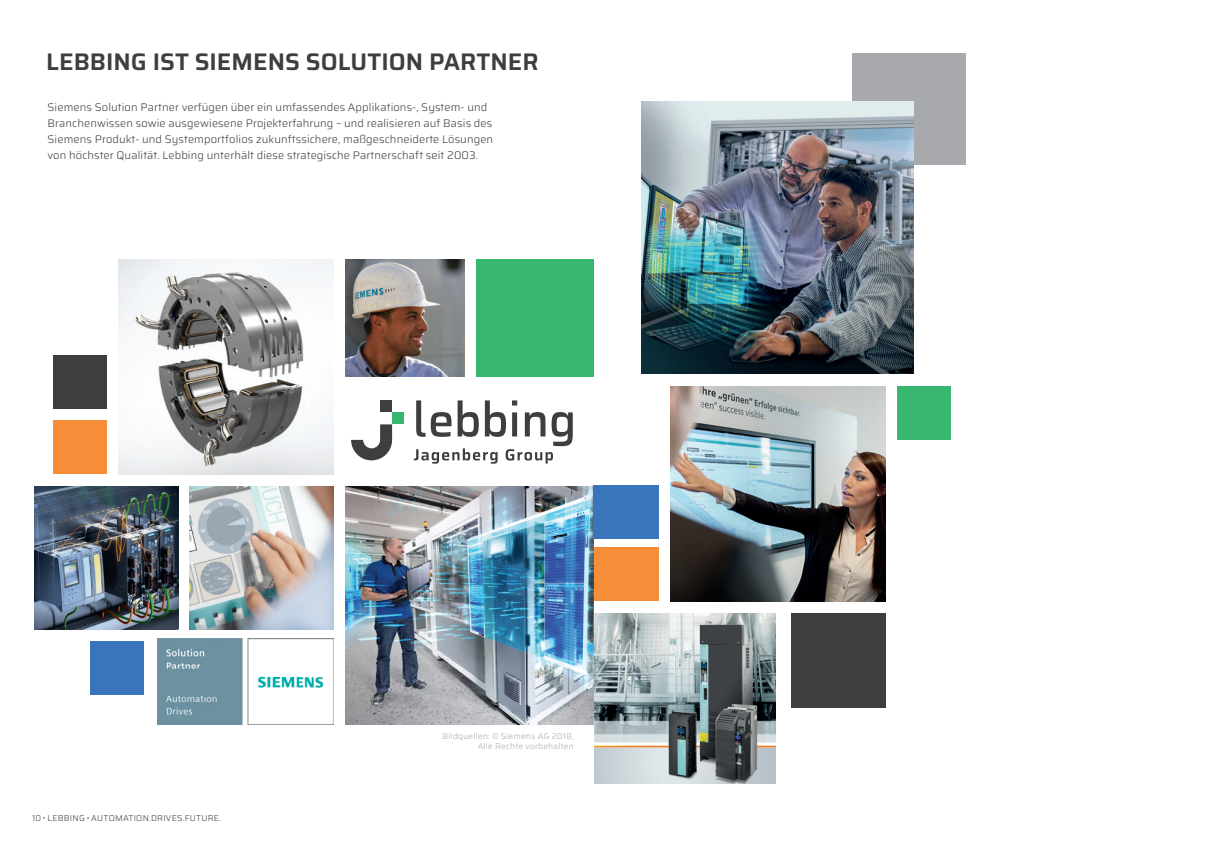
<style>
.page{position:relative;width:1208px;height:849px;background:#fff}
.page>*{position:absolute;margin:0;border:0;box-sizing:border-box;transform-origin:0 0}
.t1{font:600 24px "Saira";color:#3e3e3f}
.t2{font:300 11px/16px "Saira";letter-spacing:.01em;color:#3e3e3f}
.t3{font:300 8.5px "Saira";letter-spacing:.03em;color:#3e3e3f}
.t4{font:300 8.3px/10px "Saira";letter-spacing:.03em;color:#a8a9ad;text-align:right}
</style>
<div class="page">
<img style="left:118px;top:259px;width:215px;height:215px">
<img style="left:345px;top:486px;width:248px;height:239px">
<img style="left:190px;top:486px;width:143px;height:144px">
<img style="left:35px;top:486px;width:144px;height:144px">
<img style="left:345px;top:259px;width:119px;height:118px">
<div style="left:476px;top:259px;width:117px;height:118px;background:#38b770"></div>
<img style="left:157px;top:639px;width:176px;height:86px">
<div style="left:90px;top:641px;width:54px;height:53px;background:#3a74ba"></div>
<div style="left:53px;top:421px;width:54px;height:53px;background:#f68d38"></div>
<svg style="left:351px;top:424px;width:41px;height:36px"></svg>
<div style="left:392px;top:412px;width:12px;height:12px;background:#38b770"></div>
<div style="left:380px;top:400px;width:12px;height:12px;background:#3e3e3f"></div>
<svg style="left:414px;top:400px;width:158px;height:64px"></svg>
<div style="left:53px;top:355px;width:54px;height:54px;background:#3e3e3f"></div>
<div style="left:852px;top:53px;width:114px;height:112px;background:#a8a9ad"></div>
<img style="left:670px;top:386px;width:215px;height:215px">
<img style="left:594px;top:613px;width:181px;height:171px">
<img style="left:641px;top:101px;width:272px;height:272px">
<div style="left:593px;top:485px;width:65px;height:54px;background:#3a74ba"></div>
<div style="left:594px;top:547px;width:64px;height:54px;background:#f68d38"></div>
<div style="left:791px;top:613px;width:94px;height:94px;background:#3e3e3f"></div>
<div style="left:897px;top:386px;width:54px;height:54px;background:#38b770"></div>
<h1 class="t1" style="left:46px;top:42px;width:493px">LEBBING IST SIEMENS SOLUTION PARTNER</h1>
<p class="t2" style="left:48px;top:99px;width:447px">Siemens Solution Partner verfügen über ein umfassendes Applikations-, System- und Branchenwissen sowie ausgewiesene Projekterfahrung – und realisieren auf Basis des Siemens Produkt- und Systemportfolios zukunftssichere, maßgeschneiderte Lösungen von höchster Qualität. Lebbing unterhält diese strategische Partnerschaft seit 2003.</p>
<p class="t3" style="left:32px;top:811px;width:190px">10 LEBBING AUTOMATION.DRIVES.FUTURE.</p>
<p class="t4" style="left:442px;top:731px;width:133px">Bildquellen: © Siemens AG 2018,<br>Alle Rechte vorbehalten</p>
</div>
